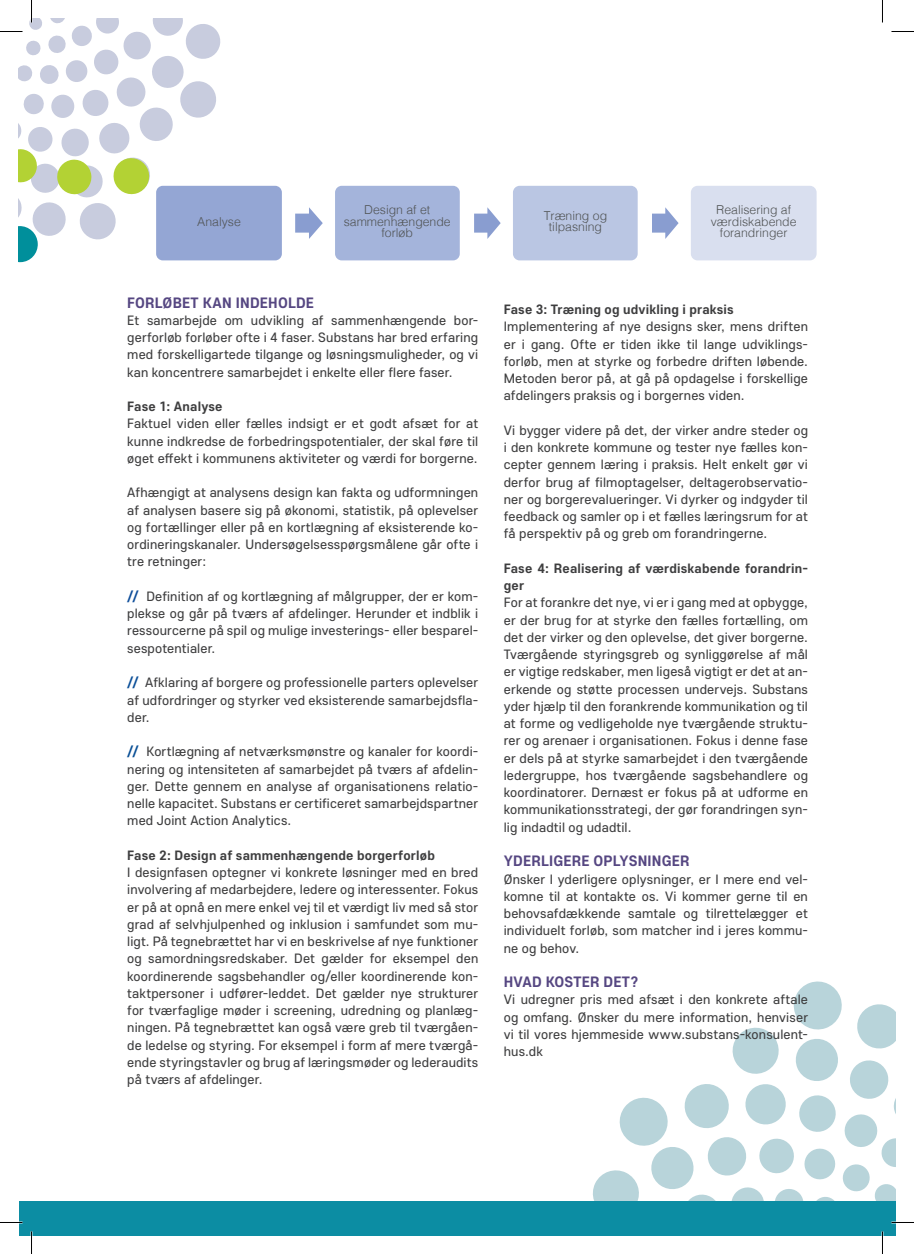
<style>
.page{position:relative;width:914px;height:1254px;background:#fff}
.page>*{position:absolute;margin:0;border:0;box-sizing:border-box;transform-origin:0 0}
.Substans_mellemrubri{font:700 15px "Core Sans E 65";letter-spacing:.01em;color:#564782}
.Substans_brødtekst{font:700 15px "Core Sans E 65";letter-spacing:.01em;color:#564782}
.Substans_mellemrubri-2{font:13.5px/17.2px "Core Sans E 45";letter-spacing:.01em;color:#3e3e3f;text-align:justify}
.Substans_mellemrubri-3{font:700 13.5px/17.2px "Core Sans E 65";letter-spacing:.015em;color:#3e3e3f}
.t1{font:300 12.3px/11.2px "Helvetica";color:#515455;text-align:center}
.s1{font-family:"Core Sans E 65";font-weight:700;color:#0d4d9a}
.s2{font-family:"Core Sans E 65";font-weight:700;color:#0b4f98}
.s3{font-family:"Core Sans E 65";font-weight:700;color:#094f95}
</style>
<div class="page">
<div style="left:19px;top:1200px;width:876px;height:35px;background:#0c8da3"></div>
<div style="left:155px;top:185px;width:128px;height:76px;background:#94a6d4;border-radius:8px"></div>
<div style="left:154px;top:184px;width:130px;height:78px;border:2px solid #fff;border-radius:8px"></div>
<svg style="left:295px;top:207px;width:28px;height:32px"></svg>
<div style="left:334px;top:185px;width:127px;height:76px;background:#a4b4db;border-radius:8px"></div>
<div style="left:333px;top:184px;width:129px;height:78px;border:2px solid #fff;border-radius:8px"></div>
<svg style="left:474px;top:207px;width:26px;height:32px"></svg>
<div style="left:512px;top:185px;width:126px;height:76px;background:#bac6e3;border-radius:8px"></div>
<div style="left:511px;top:184px;width:128px;height:78px;border:2px solid #fff;border-radius:8px"></div>
<svg style="left:652px;top:207px;width:26px;height:32px"></svg>
<div style="left:689px;top:185px;width:128px;height:76px;background:#d9dfef;border-radius:8px"></div>
<div style="left:688px;top:184px;width:130px;height:78px;border:2px solid #fff;border-radius:8px"></div>
<hr style="left:0;top:1221px;width:22px;height:2px;background:#fff">
<svg style="left:891px;top:31px;width:22px;height:1px"></svg>
<svg style="left:0;top:1222px;width:22px;height:1px"></svg>
<svg style="left:0;top:0;width:221px;height:263px"></svg>
<svg style="left:31px;top:1231px;width:1px;height:23px"></svg>
<svg style="left:882px;top:0;width:1px;height:23px"></svg>
<svg style="left:589px;top:981px;width:324px;height:273px"></svg>
<p class="t1" style="left:197px;top:215px;width:45px">Analyse</p>
<p class="t1" style="left:344px;top:203px;width:108px">Design af et sammenhængende forløb</p>
<p class="t1" style="left:543px;top:209px;width:65px">Træning og tilpasning</p>
<p class="t1" style="left:710px;top:203px;width:87px">Realisering af værdiskabende forandringer</p>
<p class="Substans_brødtekst" style="left:127px;top:292px;width:188px">FORLØBET KAN INDEHOLDE</p>
<p class="Substans_mellemrubri-2" style="left:127px;top:311px;width:352px">Et samarbejde om udvikling af sammenhængende bor&shy;gerforløb forløber ofte i 4 faser. Substans har bred erfaring med forskelligartede tilgange og løsningsmuligheder, og vi kan koncentrere samarbejdet i enkelte eller flere faser.</p>
<p class="Substans_mellemrubri-3" style="left:127px;top:397px;width:97px">Fase 1: Analyse</p>
<p class="Substans_mellemrubri-2" style="left:127px;top:414px;width:352px">Faktuel viden eller fælles indsigt er et godt afsæt for at kunne indkredse de forbedringspotentialer, der skal føre til øget effekt i kommunens aktiviteter og værdi for borgerne.</p>
<p class="Substans_mellemrubri-2" style="left:127px;top:483px;width:352px">Afhængigt at analysens design kan fakta og udformningen af analysen basere sig på økonomi, statistik, på oplevelser og fortællinger eller på en kortlægning af eksisterende ko&shy;ordineringskanaler. Undersøgelsesspørgsmålene går ofte i tre retninger:</p>
<p class="Substans_mellemrubri-2" style="left:127px;top:587px;width:352px"><span class="s1">//</span> Definition af og kortlægning af målgrupper, der er kom&shy;plekse og går på tværs af afdelinger. Herunder et indblik i ressourcerne på spil og mulige investerings- eller besparel&shy;sespotentialer.</p>
<p class="Substans_mellemrubri-2" style="left:127px;top:673px;width:352px"><span class="s2">//</span> Afklaring af borgere og professionelle parters oplevelser af udfordringer og styrker ved eksisterende samarbejdsfla&shy;der.</p>
<p class="Substans_mellemrubri-2" style="left:127px;top:742px;width:352px"><span class="s3">//</span> Kortlægning af netværksmønstre og kanaler for koordi&shy;nering og intensiteten af samarbejdet på tværs af afdelin&shy;ger. Dette gennem en analyse af organisationens relatio&shy;nelle kapacitet. Substans er certificeret samarbejdspartner med Joint Action Analytics.</p>
<p class="Substans_mellemrubri-3" style="left:127px;top:846px;width:309px">Fase 2: Design af sammenhængende borgerforløb</p>
<p class="Substans_mellemrubri-2" style="left:127px;top:863px;width:352px">I designfasen optegner vi konkrete løsninger med en bred involvering af medarbejdere, ledere og interessenter. Fokus er på at opnå en mere enkel vej til et værdigt liv med så stor grad af selvhjulpenhed og inklusion i samfundet som mu&shy;ligt. På tegnebrættet har vi en beskrivelse af nye funktioner og samordningsredskaber. Det gælder for eksempel den koordinerende sagsbehandler og/eller koordinerende kon&shy;taktpersoner i udfører-leddet. Det gælder nye strukturer for tværfaglige møder i screening, udredning og planlæg&shy;ningen. På tegnebrættet kan også være greb til tværgåen&shy;de ledelse og styring. For eksempel i form af mere tværgå&shy;ende styringstavler og brug af læringsmøder og lederaudits på tværs af afdelinger.</p>
<p class="Substans_mellemrubri-3" style="left:503px;top:300px;width:231px">Fase 3: Træning og udvikling i praksis</p>
<p class="Substans_mellemrubri-2" style="left:503px;top:317px;width:306px">Implementering af nye designs sker, mens driften er i gang. Ofte er tiden ikke til lange udviklings&shy;forløb, men at styrke og forbedre driften løbende.<br>Metoden beror på, at gå på opdagelse i forskellige afdelingers praksis og i borgernes viden.</p>
<p class="Substans_mellemrubri-2" style="left:503px;top:421px;width:306px">Vi bygger videre på det, der virker andre steder og i den konkrete kommune og tester nye fælles kon&shy;cepter gennem læring i praksis. Helt enkelt gør vi derfor brug af filmoptagelser, deltagerobservatio&shy;ner og borgerevalueringer. Vi dyrker og indgyder til feedback og samler op i et fælles læringsrum for at få perspektiv på og greb om forandringerne.</p>
<p class="Substans_mellemrubri-3" style="left:503px;top:559px;width:306px">Fase 4: Realisering af værdiskabende forandrin&shy;ger</p>
<p class="Substans_mellemrubri-2" style="left:503px;top:593px;width:306px">For at forankre det nye, vi er i gang med at opbygge, er der brug for at styrke den fælles fortælling, om det der virker og den oplevelse, det giver borgerne.<br>Tværgående styringsgreb og synliggørelse af mål er vigtige redskaber, men ligeså vigtigt er det at an&shy;erkende og støtte processen undervejs. Substans yder hjælp til den forankrende kommunikation og til at forme og vedligeholde nye tværgående struktu&shy;rer og arenaer i organisationen. Fokus i denne fase er dels på at styrke samarbejdet i den tværgående ledergruppe, hos tværgående sagsbehandlere og koordinatorer. Dernæst er fokus på at udforme en kommunikationsstrategi, der gør forandringen syn&shy;lig indadtil og udadtil.</p>
<p class="Substans_mellemrubri" style="left:503px;top:851px;width:187px">YDERLIGERE OPLYSNINGER</p>
<p class="Substans_mellemrubri-2" style="left:503px;top:869px;width:306px">Ønsker I yderligere oplysninger, er I mere end vel&shy;komne til at kontakte os. Vi kommer gerne til en behovsafdækkende samtale og tilrettelægger et individuelt forløb, som matcher ind i jeres kommu&shy;ne og behov.</p>
<p class="Substans_mellemrubri" style="left:503px;top:972px;width:136px">HVAD KOSTER DET?</p>
<p class="Substans_mellemrubri-2" style="left:503px;top:990px;width:306px">Vi udregner pris med afsæt i den konkrete aftale og omfang. Ønsker du mere information, henviser vi til vores hjemmeside www.substans-konsulent&shy;hus.dk</p>
</div>
